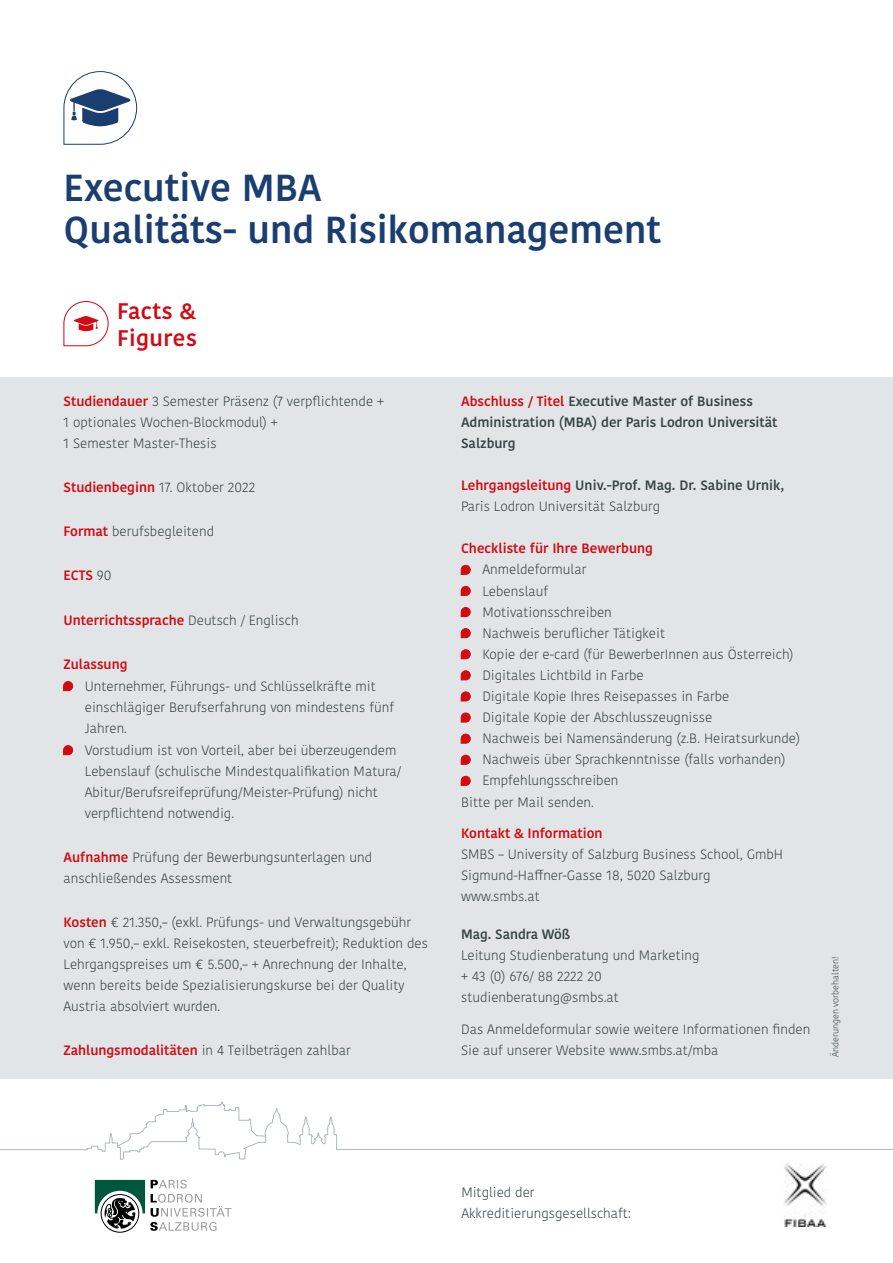
<style>
.page{position:relative;width:893px;height:1263px;background:#fff}
.page>*{position:absolute;margin:0;border:0;box-sizing:border-box;transform-origin:0 0}
.t1{font:600 37.5px/42px "Kohinoor Bangla";color:#1a3e70}
.t2{font:600 22.5px/27px "Kohinoor Devanagari";letter-spacing:.02em;color:#d20a11}
.t3{font:300 13.5px/21px "Kohinoor Devanagari";color:#3a4448}
.t4{font:600 13.5px/21px "Kohinoor Devanagari";color:#3a4448}
.t5{font:600 13.5px "Kohinoor Devanagari";color:#d20a11}
.t6{font:300 9px "Kohinoor Devanagari";color:#3a4448}
.s1{font-weight:600;color:#d20a11}
.s2{font-weight:300;color:#3a4448}
.s3{color:#d20a11}
.s4{font-weight:300}
</style>
<div class="page">
<div style="left:0;top:377px;width:893px;height:702px;background:#e1e5e7"></div>
<svg style="left:63px;top:681px;width:10px;height:10px"></svg>
<svg style="left:63px;top:745px;width:10px;height:10px"></svg>
<svg style="left:461px;top:565px;width:9px;height:9px"></svg>
<svg style="left:461px;top:586px;width:9px;height:10px"></svg>
<svg style="left:461px;top:607px;width:9px;height:10px"></svg>
<svg style="left:461px;top:628px;width:9px;height:10px"></svg>
<svg style="left:461px;top:650px;width:9px;height:9px"></svg>
<svg style="left:461px;top:671px;width:9px;height:9px"></svg>
<svg style="left:461px;top:692px;width:9px;height:9px"></svg>
<svg style="left:461px;top:713px;width:9px;height:9px"></svg>
<svg style="left:461px;top:734px;width:9px;height:9px"></svg>
<svg style="left:461px;top:755px;width:9px;height:9px"></svg>
<svg style="left:461px;top:776px;width:9px;height:9px"></svg>
<svg style="left:63px;top:301px;width:46px;height:45px"></svg>
<svg style="left:63px;top:71px;width:74px;height:74px"></svg>
<svg style="left:0;top:1101px;width:893px;height:132px"></svg>
<div style="left:101px;top:1194px;width:38px;height:38px;border:1px solid #000;border-radius:50%"></div>
<svg style="left:95px;top:1180px;width:136px;height:51px"></svg>
<h1 class="t1" style="left:64px;top:165px;width:599px">Executive MBA<br>Qualitäts- und Risikomanagement</h1>
<h2 class="t2" style="left:117px;top:297px;width:82px">Facts &amp;<br>Figures</h2>
<p class="t3" style="left:64px;top:391px;width:322px"><span class="s1">Studiendauer</span> 3 Semester Präsenz (7 verpflichtende +<br>1 optionales Wochen-Blockmodul) +<br>1 Semester Master-Thesis</p>
<p class="t3" style="left:64px;top:477px;width:193px"><span class="s1">Studienbeginn</span> 17. Oktober 2022</p>
<p class="t3" style="left:64px;top:521px;width:152px"><span class="s1">Format</span> berufsbegleitend</p>
<p class="t5" style="left:64px;top:568px;width:49px">ECTS <span class="s2">90</span></p>
<p class="t5" style="left:64px;top:612px;width:237px">Unterrichtssprache <span class="s2">Deutsch / Englisch</span></p>
<p class="t5" style="left:64px;top:656px;width:66px">Zulassung</p>
<p class="t3" style="left:85px;top:675px;width:318px">Unternehmer, Führungs- und Schlüsselkräfte mit einschlägiger Berufserfahrung von mindestens fünf Jahren.<br>Vorstudium ist von Vorteil, aber bei überzeugendem Lebenslauf (schulische Mindestqualifikation Matura/ Abitur/Berufsreifeprüfung/Meister-Prüfung) nicht verpflichtend notwendig.</p>
<p class="t3" style="left:64px;top:847px;width:310px"><span class="s1">Aufnahme</span> Prüfung der Bewerbungsunterlagen und anschließendes Assessment</p>
<p class="t3" style="left:64px;top:912px;width:366px"><span class="s1">Kosten</span> € 21.350,– (exkl. Prüfungs- und Verwaltungsgebühr von € 1.950,– exkl. Reisekosten, steuerbefreit); Reduktion des Lehrgangspreises um € 5.500,– + Anrechnung der Inhalte, wenn bereits beide Spezialisierungskurse bei der Quality Austria absolviert wurden.</p>
<p class="t3" style="left:64px;top:1040px;width:289px"><span class="s1">Zahlungsmodalitäten</span> in 4 Teilbeträgen zahlbar</p>
<p class="t4" style="left:461px;top:391px;width:318px"><span class="s3">Abschluss / Titel</span> Executive Master of Business<br>Administration (MBA) der Paris Lodron Universität<br>Salzburg</p>
<p class="t4" style="left:461px;top:475px;width:325px"><span class="s3">Lehrgangsleitung</span> Univ.-Prof. Mag. Dr. Sabine Urnik,<br><span class="s4">Paris Lodron Universität Salzburg</span></p>
<p class="t5" style="left:461px;top:541px;width:193px">Checkliste für Ihre Bewerbung</p>
<p class="t3" style="left:482px;top:559px;width:106px">Anmeldeformular</p>
<p class="t3" style="left:482px;top:580px;width:67px">Lebenslauf</p>
<p class="t3" style="left:482px;top:601px;width:131px">Motivationsschreiben</p>
<p class="t3" style="left:482px;top:623px;width:184px">Nachweis beruflicher Tätigkeit</p>
<p class="t3" style="left:482px;top:644px;width:313px">Kopie der e-card (für BewerberInnen aus Österreich)</p>
<p class="t3" style="left:482px;top:665px;width:163px">Digitales Lichtbild in Farbe</p>
<p class="t3" style="left:482px;top:686px;width:249px">Digitale Kopie Ihres Reisepasses in Farbe</p>
<p class="t3" style="left:482px;top:707px;width:231px">Digitale Kopie der Abschlusszeugnisse</p>
<p class="t3" style="left:482px;top:728px;width:319px">Nachweis bei Namensänderung (z.B. Heiratsurkunde)</p>
<p class="t3" style="left:482px;top:749px;width:305px">Nachweis über Sprachkenntnisse (falls vorhanden)</p>
<p class="t3" style="left:482px;top:770px;width:138px">Empfehlungsschreiben</p>
<p class="t3" style="left:461px;top:791px;width:134px">Bitte per Mail senden.</p>
<p class="t5" style="left:461px;top:826px;width:143px">Kontakt &amp; Information</p>
<p class="t3" style="left:461px;top:844px;width:323px">SMBS – University of Salzburg Business School, GmbH<br>Sigmund-Haffner-Gasse 18, 5020 Salzburg www.smbs.at</p>
<p class="t4" style="left:461px;top:924px;width:111px">Mag. Sandra Wöß</p>
<p class="t3" style="left:461px;top:945px;width:240px">Leitung Studienberatung und Marketing + 43 (0) 676/ 88 2222 20 studienberatung@smbs.at</p>
<p class="t3" style="left:461px;top:1019px;width:351px">Das Anmeldeformular sowie weitere Informationen finden<br>Sie auf unserer Website www.smbs.at/mba</p>
<p class="t6" style="left:830px;top:1057px;width:102px;rotate:-90deg">Änderungen vorbehalten!</p>
<p class="t3" style="left:461px;top:1182px;width:171px">Mitglied der<br>Akkreditierungsgesellschaft:</p>
</div>
